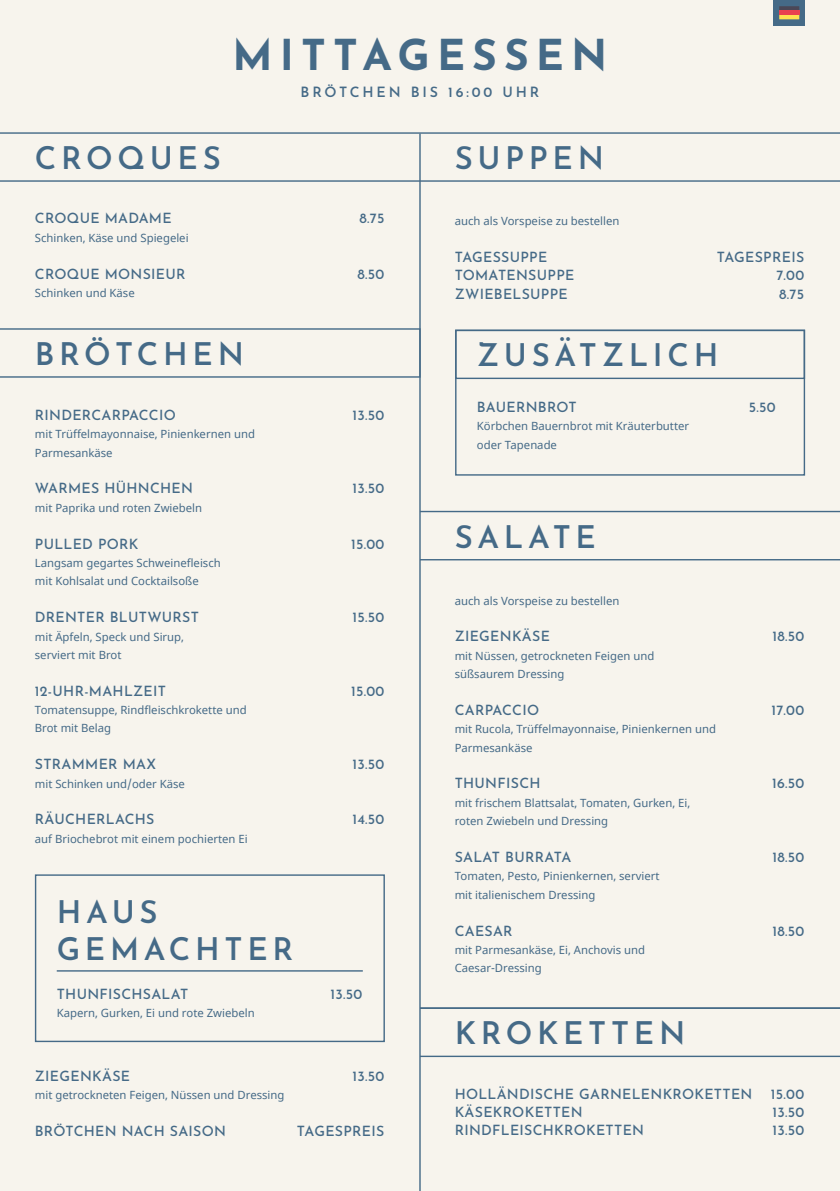
<style>
.page{position:relative;width:840px;height:1191px;background:#fff}
.page>*{position:absolute;margin:0;border:0;box-sizing:border-box;transform-origin:0 0}
.t1{font:100 42.4px "Josefin Sans";letter-spacing:.165em;color:#456a87}
.t2{font:600 31px/37.4px "Josefin Sans";letter-spacing:.15em;color:#456a87}
.t3{font:500 14.2px "Josefin Sans";letter-spacing:.02em;color:#456a87}
.t4{font:600 14.2px "Josefin Sans";letter-spacing:.2em;color:#456a87}
.t5{font:11.4px/18.4px "Noto Sans";color:#456a87}
</style>
<div class="page">
<div style="left:0;top:0;width:839px;height:1191px;background:#f7f4ed"></div>
<svg style="left:0;top:132px;width:839px;height:50px"></svg>
<hr style="left:419px;top:134px;width:1px;height:1057px;background:#456a87">
<svg style="left:0;top:328px;width:420px;height:50px"></svg>
<div style="left:455px;top:330px;width:349px;height:145px;border:1px solid #456a87"></div>
<div style="left:455px;top:330px;width:349px;height:49px;border:1px solid #456a87"></div>
<hr style="left:420px;top:1055px;width:419px;height:2px;background:#456a87">
<hr style="left:420px;top:559px;width:419px;height:1px;background:#456a87">
<hr style="left:420px;top:511px;width:419px;height:1px;background:#456a87">
<hr style="left:420px;top:1007px;width:419px;height:1px;background:#456a87">
<div style="left:35px;top:874px;width:349px;height:168px;border:1px solid #456a87"></div>
<hr style="left:57px;top:970px;width:305px;height:1px;background:#456a87">
<div style="left:773px;top:0;width:31px;height:26px;background:#456a87"></div>
<svg style="left:779px;top:6px;width:19px;height:13px"></svg>
<hr style="left:778px;top:11px;width:20px;height:4px;background:#e9424f">
<h1 class="t1" style="left:232px;top:23px;width:376px">MITTAGESSEN</h1>
<p class="t4" style="left:300px;top:80px;width:240px">BRÖTCHEN BIS 16:00 UHR</p>
<h2 class="t2" style="left:35px;top:135px;width:187px">CROQUES</h2>
<h2 class="t2" style="left:454px;top:135px;width:151px">SUPPEN</h2>
<p class="t3" style="left:35px;top:208px;width:138px">CROQUE MADAME</p>
<p class="t3" style="left:359px;top:208px;width:26px">8.75</p>
<p class="t5" style="left:35px;top:229px;width:155px">Schinken, Käse und Spiegelei</p>
<p class="t3" style="left:35px;top:263px;width:152px">CROQUE MONSIEUR</p>
<p class="t3" style="left:357px;top:263px;width:28px">8.50</p>
<p class="t5" style="left:35px;top:284px;width:101px">Schinken und Käse</p>
<h2 class="t2" style="left:35px;top:332px;width:210px">BRÖTCHEN</h2>
<p class="t3" style="left:35px;top:404px;width:142px">RINDERCARPACCIO</p>
<p class="t3" style="left:352px;top:404px;width:33px">13.50</p>
<p class="t5" style="left:35px;top:425px;width:221px">mit Trüffelmayonnaise, Pinienkernen und<br>Parmesankäse</p>
<p class="t3" style="left:35px;top:478px;width:159px">WARMES HÜHNCHEN</p>
<p class="t3" style="left:352px;top:478px;width:33px">13.50</p>
<p class="t5" style="left:35px;top:499px;width:169px">mit Paprika und roten Zwiebeln</p>
<p class="t3" style="left:35px;top:533px;width:105px">PULLED PORK</p>
<p class="t3" style="left:351px;top:533px;width:35px">15.00</p>
<p class="t5" style="left:35px;top:554px;width:187px">Langsam gegartes Schweinefleisch mit Kohlsalat und Cocktailsoße</p>
<p class="t3" style="left:35px;top:606px;width:165px">DRENTER BLUTWURST</p>
<p class="t3" style="left:352px;top:606px;width:33px">15.50</p>
<p class="t5" style="left:35px;top:627px;width:151px">mit Äpfeln, Speck und Sirup, serviert mit Brot</p>
<p class="t3" style="left:35px;top:680px;width:132px">12-UHR-MAHLZEIT</p>
<p class="t3" style="left:351px;top:680px;width:35px">15.00</p>
<p class="t5" style="left:35px;top:701px;width:213px">Tomatensuppe, Rindfleischkrokette und<br>Brot mit Belag</p>
<p class="t3" style="left:35px;top:753px;width:122px">STRAMMER MAX</p>
<p class="t3" style="left:352px;top:753px;width:33px">13.50</p>
<p class="t5" style="left:35px;top:774px;width:151px">mit Schinken und/oder Käse</p>
<p class="t3" style="left:35px;top:808px;width:121px">RÄUCHERLACHS</p>
<p class="t3" style="left:352px;top:808px;width:34px">14.50</p>
<p class="t5" style="left:35px;top:829px;width:214px">auf Briochebrot mit einem pochierten Ei</p>
<h2 class="t2" style="left:57px;top:889px;width:238px">HAUS<br>GEMACHTER</h2>
<p class="t3" style="left:57px;top:983px;width:133px">THUNFISCHSALAT</p>
<p class="t3" style="left:330px;top:983px;width:33px">13.50</p>
<p class="t5" style="left:57px;top:1004px;width:199px">Kapern, Gurken, Ei und rote Zwiebeln</p>
<p class="t3" style="left:35px;top:1065px;width:97px">ZIEGENKÄSE</p>
<p class="t3" style="left:352px;top:1065px;width:33px">13.50</p>
<p class="t5" style="left:35px;top:1086px;width:251px">mit getrockneten Feigen, Nüssen und Dressing</p>
<p class="t3" style="left:35px;top:1120px;width:193px">BRÖTCHEN NACH SAISON</p>
<p class="t3" style="left:297px;top:1120px;width:89px">TAGESPREIS</p>
<p class="t5" style="left:454px;top:212px;width:166px">auch als Vorspeise zu bestellen</p>
<p class="t3" style="left:454px;top:246px;width:94px">TAGESSUPPE</p>
<p class="t3" style="left:716px;top:246px;width:89px">TAGESPREIS</p>
<p class="t3" style="left:454px;top:264px;width:121px">TOMATENSUPPE</p>
<p class="t3" style="left:776px;top:264px;width:29px">7.00</p>
<p class="t3" style="left:454px;top:283px;width:115px">ZWIEBELSUPPE</p>
<p class="t3" style="left:778px;top:283px;width:26px">8.75</p>
<h2 class="t2" style="left:476px;top:332px;width:243px">ZUSÄTZLICH</h2>
<p class="t3" style="left:476px;top:396px;width:101px">BAUERNBROT</p>
<p class="t3" style="left:748px;top:396px;width:28px">5.50</p>
<p class="t5" style="left:476px;top:417px;width:213px">Körbchen Bauernbrot mit Kräuterbutter oder Tapenade</p>
<h2 class="t2" style="left:454px;top:514px;width:143px">SALATE</h2>
<p class="t5" style="left:454px;top:592px;width:166px">auch als Vorspeise zu bestellen</p>
<p class="t3" style="left:454px;top:626px;width:97px">ZIEGENKÄSE</p>
<p class="t3" style="left:772px;top:626px;width:33px">18.50</p>
<p class="t5" style="left:454px;top:647px;width:201px">mit Nüssen, getrockneten Feigen und süßsaurem Dressing</p>
<p class="t3" style="left:454px;top:699px;width:86px">CARPACCIO</p>
<p class="t3" style="left:771px;top:699px;width:34px">17.00</p>
<p class="t5" style="left:454px;top:720px;width:263px">mit Rucola, Trüffelmayonnaise, Pinienkernen und<br>Parmesankäse</p>
<p class="t3" style="left:454px;top:773px;width:87px">THUNFISCH</p>
<p class="t3" style="left:771px;top:773px;width:34px">16.50</p>
<p class="t5" style="left:454px;top:794px;width:237px">mit frischem Blattsalat, Tomaten, Gurken, Ei, roten Zwiebeln und Dressing</p>
<p class="t3" style="left:454px;top:846px;width:118px">SALAT BURRATA</p>
<p class="t3" style="left:772px;top:846px;width:33px">18.50</p>
<p class="t5" style="left:454px;top:867px;width:206px">Tomaten, Pesto, Pinienkernen, serviert mit italienischem Dressing</p>
<p class="t3" style="left:454px;top:920px;width:59px">CAESAR</p>
<p class="t3" style="left:772px;top:920px;width:33px">18.50</p>
<p class="t5" style="left:454px;top:941px;width:192px">mit Parmesankäse, Ei, Anchovis und<br>Caesar-Dressing</p>
<h2 class="t2" style="left:454px;top:1010px;width:232px">KROKETTEN</h2>
<p class="t3" style="left:454px;top:1083px;width:299px">HOLLÄNDISCHE GARNELENKROKETTEN</p>
<p class="t3" style="left:770px;top:1083px;width:35px">15.00</p>
<p class="t3" style="left:454px;top:1101px;width:129px">KÄSEKROKETTEN</p>
<p class="t3" style="left:772px;top:1101px;width:33px">13.50</p>
<p class="t3" style="left:454px;top:1120px;width:191px">RINDFLEISCHKROKETTEN</p>
<p class="t3" style="left:772px;top:1120px;width:33px">13.50</p>
</div>
